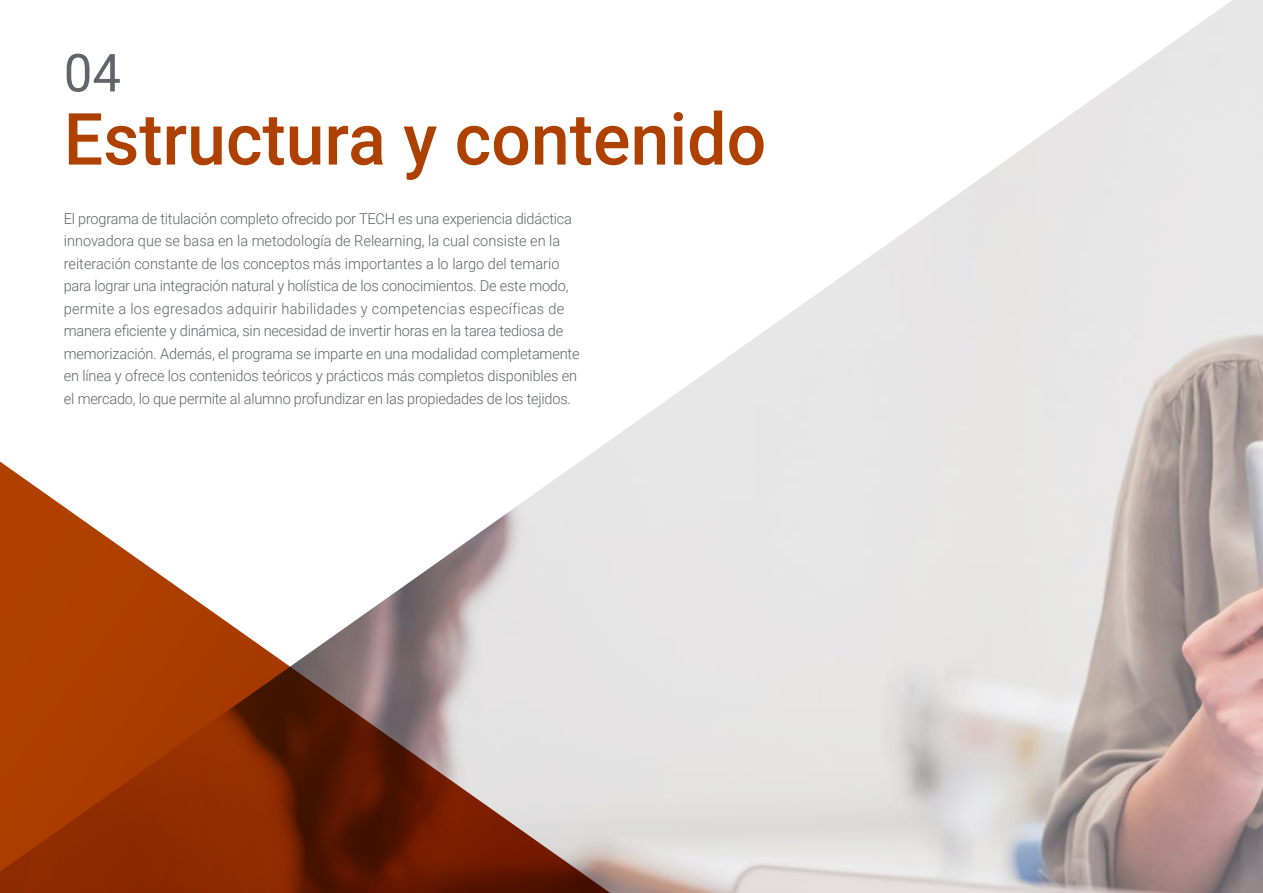
<style>
.page{position:relative;width:1263px;height:893px;background:#fff}
.page>*{position:absolute;margin:0;border:0;box-sizing:border-box;transform-origin:0 0}
.t1{font:500 72px "Roboto";color:#ae4000}
.t2{font:52.5px "Roboto";color:#61646a}
.t3{font:300 15px/22.5px "Roboto";letter-spacing:-.01em;color:#61646a}
</style>
<div class="page">
<img style="left:602px;top:0;width:661px;height:893px">
<svg style="left:0;top:446px;width:640px;height:447px"></svg>
<h2 class="t2" style="left:64px;top:36px;width:59px">04</h2>
<h1 class="t1" style="left:64px;top:89px;width:704px">Estructura y contenido</h1>
<p class="t3" style="left:64px;top:207px;width:517px">El programa de titulación completo ofrecido por TECH es una experiencia didáctica innovadora que se basa en la metodología de Relearning, la cual consiste en la reiteración constante de los conceptos más importantes a lo largo del temario para lograr una integración natural y holística de los conocimientos. De este modo, permite a los egresados adquirir habilidades y competencias específicas de manera eficiente y dinámica, sin necesidad de invertir horas en la tarea tediosa de memorización. Además, el programa se imparte en una modalidad completamente en línea y ofrece los contenidos teóricos y prácticos más completos disponibles en el mercado, lo que permite al alumno profundizar en las propiedades de los tejidos.</p>
</div>
